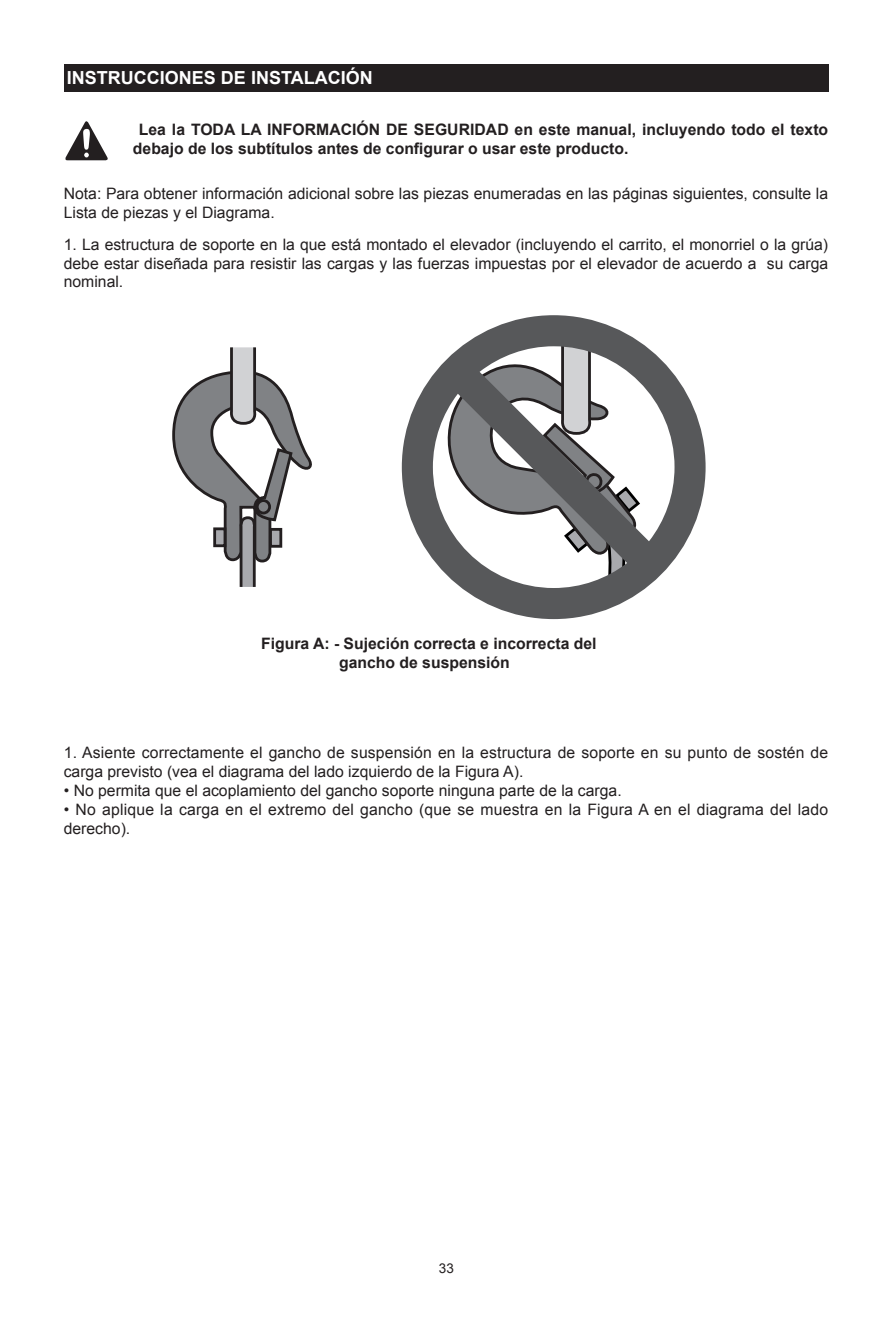
<style>
.page{position:relative;width:893px;height:1340px;background:#fff}
.page>*{position:absolute;margin:0;border:0;box-sizing:border-box;transform-origin:0 0}
.t1{font:700 18px "Arial";color:#fff}
.t2{font:15.75px/18.9px "Arial";color:#231f20}
.t3{font:700 15.75px/18.9px "Arial";color:#231f20}
.t4{font:13.5px "Arial";color:#231f20}
</style>
<div class="page">
<div style="left:64px;top:64px;width:764px;height:27px;background:#231f20"></div>
<svg style="left:65px;top:121px;width:43px;height:39px"></svg>
<svg style="left:402px;top:315px;width:304px;height:304px"></svg>
<svg style="left:172px;top:347px;width:140px;height:240px"></svg>
<p class="t1" style="left:67px;top:66px;width:307px">INSTRUCCIONES DE INSTALACIÓN</p>
<p class="t3" style="left:133px;top:120px;width:697px;text-indent:6px">Lea la TODA LA INFORMACIÓN DE SEGURIDAD en este manual, incluyendo todo el texto debajo de los subtítulos antes de configurar o usar este producto.</p>
<p class="t2" style="left:64px;top:185px;width:766px">Nota: Para obtener información adicional sobre las piezas enumeradas en las páginas siguientes, consulte la<br>Lista de piezas y el Diagrama.</p>
<p class="t2" style="left:64px;top:235px;width:766px;text-align:justify">1. La estructura de soporte en la que está montado el elevador (incluyendo el carrito, el monorriel o la grúa) debe estar diseñada para resistir las cargas y las fuerzas impuestas por el elevador de acuerdo a su carga nominal.</p>
<p class="t3" style="left:261px;top:634px;width:337px;text-align:center">Figura A: - Sujeción correcta e incorrecta del gancho de suspensión</p>
<p class="t2" style="left:64px;top:743px;width:766px">1. Asiente correctamente el gancho de suspensión en la estructura de soporte en su punto de sostén de carga previsto (vea el diagrama del lado izquierdo de la Figura A).</p>
<p class="t2" style="left:64px;top:781px;width:559px">• No permita que el acoplamiento del gancho soporte ninguna parte de la carga.</p>
<p class="t2" style="left:64px;top:800px;width:766px">• No aplique la carga en el extremo del gancho (que se muestra en la Figura A en el diagrama del lado derecho).</p>
<p class="t4" style="left:439px;top:1259px;width:17px">33</p>
</div>
